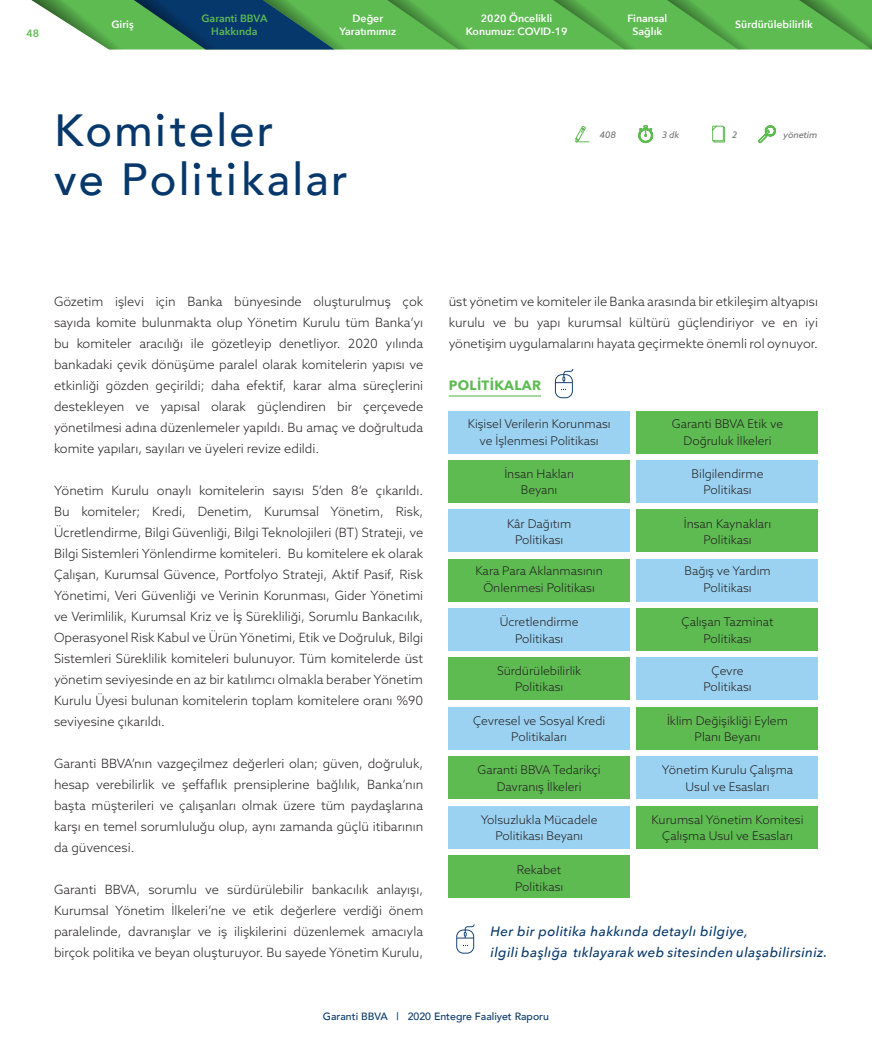
<style>
.page{position:relative;width:872px;height:1063px;background:#fff}
.page>*{position:absolute;margin:0;border:0;box-sizing:border-box;transform-origin:0 0}
.t1{font:500 45px "Avenir";letter-spacing:.05em;color:#07386b}
._20_-_web_yönlendirm{font:italic 500 13.5px "Avenir Next";letter-spacing:.025em;color:#07386b}
._20_-_metin{font:700 13.5px "Avenir Next";letter-spacing:.025em;color:#5ebb52}
._20_-_metin-2{font:300 12.75px/21px "Azo Sans";color:#231f20;text-align:justify}
._20_-_metin-3{font:300 12px/16.5px "Azo Sans";color:#231f20;text-align:center}
.t2{font:600 10.5px/13.5px "Avenir Next";color:#fff;text-align:center}
.t3{font:500 10.5px "Avenir";color:#07386b}
.t4{font:600 10.5px/13.5px "Avenir Next";color:#5ebb52;text-align:center}
.Metin_2019{font:italic 9px "Azo Sans";color:#6c6d70}
</style>
<div class="page">
<div style="left:353px;top:0;width:423px;height:49px;background:#5ebb52"></div>
<svg style="left:776px;top:0;width:96px;height:49px;background:#5ab34e"></svg>
<svg style="left:365px;top:0;width:111px;height:49px;background:#5bb54f"></svg>
<svg style="left:531px;top:0;width:225px;height:49px;background:#5bb54f"></svg>
<svg style="left:31px;top:0;width:322px;height:50px;background:#4d8a6f"></svg>
<hr style="left:449px;top:395px;width:92px;height:2px;background:#5ebb52">
<svg style="left:758px;top:125px;width:18px;height:18px"></svg>
<svg style="left:638px;top:125px;width:15px;height:18px"></svg>
<svg style="left:575px;top:126px;width:14px;height:17px"></svg>
<svg style="left:712px;top:125px;width:13px;height:18px"></svg>
<svg style="left:555px;top:369px;width:18px;height:29px"></svg>
<svg style="left:456px;top:924px;width:18px;height:30px"></svg>
<div style="left:448px;top:411px;width:181px;height:42px;background:#9bd2f1"></div>
<div style="left:448px;top:609px;width:181px;height:42px;background:#9bd2f1"></div>
<div style="left:448px;top:510px;width:181px;height:42px;background:#9bd2f1"></div>
<div style="left:448px;top:707px;width:181px;height:42px;background:#9bd2f1"></div>
<div style="left:448px;top:806px;width:181px;height:42px;background:#9bd2f1"></div>
<div style="left:448px;top:460px;width:181px;height:42px;background:#5ebb52"></div>
<div style="left:448px;top:658px;width:181px;height:42px;background:#5ebb52"></div>
<div style="left:448px;top:559px;width:181px;height:42px;background:#5ebb52"></div>
<div style="left:448px;top:757px;width:181px;height:42px;background:#5ebb52"></div>
<div style="left:448px;top:855px;width:181px;height:42px;background:#5ebb52"></div>
<div style="left:636px;top:411px;width:182px;height:42px;background:#5ebb52"></div>
<div style="left:636px;top:609px;width:182px;height:42px;background:#5ebb52"></div>
<div style="left:636px;top:510px;width:182px;height:42px;background:#5ebb52"></div>
<div style="left:636px;top:707px;width:182px;height:42px;background:#5ebb52"></div>
<div style="left:636px;top:806px;width:182px;height:42px;background:#5ebb52"></div>
<div style="left:636px;top:460px;width:182px;height:42px;background:#9bd2f1"></div>
<div style="left:636px;top:658px;width:182px;height:42px;background:#9bd2f1"></div>
<div style="left:636px;top:559px;width:182px;height:42px;background:#9bd2f1"></div>
<div style="left:636px;top:757px;width:182px;height:42px;background:#9bd2f1"></div>
<p class="t4" style="left:27px;top:26px;width:14px">48</p>
<p class="t2" style="left:465px;top:11px;width:103px">2020 Öncelikli<br>Konumuz: COVID-19</p>
<p class="t2" style="left:111px;top:18px;width:24px">Giriş</p>
<p class="t4" style="left:201px;top:11px;width:68px">Garanti BBVA<br>Hakkında</p>
<p class="t2" style="left:340px;top:11px;width:58px">Değer<br>Yaratımımız</p>
<p class="t2" style="left:627px;top:11px;width:41px">Finansal<br>Sağlık</p>
<p class="t2" style="left:735px;top:18px;width:79px">Sürdürülebilirlik</p>
<p class="t1" style="left:54px;top:91px;width:221px">Komi̇teler</p>
<p class="t1" style="left:54px;top:141px;width:295px">ve Poli̇ti̇kalar</p>
<p class="Metin_2019" style="left:599px;top:129px;width:18px">408</p>
<p class="Metin_2019" style="left:662px;top:129px;width:19px">3 dk</p>
<p class="Metin_2019" style="left:732px;top:129px;width:7px">2</p>
<p class="Metin_2019" style="left:783px;top:129px;width:36px">yönetim</p>
<p class="_20_-_metin-2" style="left:54px;top:291px;width:371px">Gözetim işlevi için Banka bünyesinde oluşturulmuş çok sayıda komite bulunmakta olup Yönetim Kurulu tüm Banka’yı bu komiteler aracılığı ile gözetleyip denetliyor. 2020 yılında bankadaki çevik dönüşüme paralel olarak komitelerin yapısı ve etkinliği gözden geçirildi; daha efektif, karar alma süreçlerini destekleyen ve yapısal olarak güçlendiren bir çerçevede yönetilmesi adına düzenlemeler yapıldı. Bu amaç ve doğrultuda komite yapıları, sayıları ve üyeleri revize edildi.</p>
<p class="_20_-_metin-2" style="left:54px;top:480px;width:371px">Yönetim Kurulu onaylı komitelerin sayısı 5’den 8’e çıkarıldı.<br>Bu komiteler; Kredi, Denetim, Kurumsal Yönetim, Risk, Ücretlendirme, Bilgi Güvenliği, Bilgi Teknolojileri (BT) Strateji, ve Bilgi Sistemleri Yönlendirme komiteleri. Bu komitelere ek olarak Çalışan, Kurumsal Güvence, Portfolyo Strateji, Aktif Pasif, Risk Yönetimi, Veri Güvenliği ve Verinin Korunması, Gider Yönetimi ve Verimlilik, Kurumsal Kriz ve İş Sürekliliği, Sorumlu Bankacılık, Operasyonel Risk Kabul ve Ürün Yönetimi, Etik ve Doğruluk, Bilgi Sistemleri Süreklilik komiteleri bulunuyor. Tüm komitelerde üst yönetim seviyesinde en az bir katılımcı olmakla beraber Yönetim Kurulu Üyesi bulunan komitelerin toplam komitelere oranı %90 seviyesine çıkarıldı.</p>
<p class="_20_-_metin-2" style="left:54px;top:753px;width:371px">Garanti BBVA’nın vazgeçilmez değerleri olan; güven, doğruluk, hesap verebilirlik ve şeffaflık prensiplerine bağlılık, Banka’nın başta müşterileri ve çalışanları olmak üzere tüm paydaşlarına karşı en temel sorumluluğu olup, aynı zamanda güçlü itibarının da güvencesi.</p>
<p class="_20_-_metin-2" style="left:54px;top:879px;width:371px">Garanti BBVA, sorumlu ve sürdürülebilir bankacılık anlayışı, Kurumsal Yönetim İlkeleri’ne ve etik değerlere verdiği önem paralelinde, davranışlar ve iş ilişkilerini düzenlemek amacıyla birçok politika ve beyan oluşturuyor. Bu sayede Yönetim Kurulu,</p>
<p class="_20_-_metin-2" style="left:449px;top:291px;width:371px">üst yönetim ve komiteler ile Banka arasında bir etkileşim altyapısı kurulu ve bu yapı kurumsal kültürü güçlendiriyor ve en iyi yönetişim uygulamalarını hayata geçirmekte önemli rol oynuyor.</p>
<p class="_20_-_metin" style="left:449px;top:374px;width:94px">POLİTİKALAR</p>
<p class="_20_-_metin-3" style="left:467px;top:416px;width:144px">Kişisel Verilerin Korunması</p>
<p class="_20_-_metin-3" style="left:479px;top:432px;width:121px">ve İşlenmesi Politikası</p>
<p class="_20_-_metin-3" style="left:504px;top:465px;width:71px">İnsan Hakları</p>
<p class="_20_-_metin-3" style="left:521px;top:482px;width:38px">Beyanı</p>
<p class="_20_-_metin-3" style="left:507px;top:515px;width:66px">Kâr Dağıtım</p>
<p class="_20_-_metin-3" style="left:515px;top:532px;width:50px">Politikası</p>
<p class="_20_-_metin-3" style="left:475px;top:563px;width:129px">Kara Para Aklanmasının<br>Önlenmesi Politikası</p>
<p class="_20_-_metin-3" style="left:500px;top:613px;width:80px">Ücretlendirme</p>
<p class="_20_-_metin-3" style="left:515px;top:630px;width:50px">Politikası</p>
<p class="_20_-_metin-3" style="left:497px;top:662px;width:86px">Sürdürülebilirlik</p>
<p class="_20_-_metin-3" style="left:515px;top:678px;width:50px">Politikası</p>
<p class="_20_-_metin-3" style="left:473px;top:712px;width:134px">Çevresel ve Sosyal Kredi<br>Politikaları</p>
<p class="_20_-_metin-3" style="left:477px;top:761px;width:125px">Garanti BBVA Tedarikçi</p>
<p class="_20_-_metin-3" style="left:497px;top:778px;width:86px">Davranış İlkeleri</p>
<p class="_20_-_metin-3" style="left:481px;top:811px;width:118px">Yolsuzlukla Mücadele</p>
<p class="_20_-_metin-3" style="left:495px;top:828px;width:89px">Politikası Beyanı</p>
<p class="_20_-_metin-3" style="left:517px;top:861px;width:46px">Rekabet</p>
<p class="_20_-_metin-3" style="left:515px;top:878px;width:50px">Politikası</p>
<p class="_20_-_metin-3" style="left:672px;top:416px;width:113px">Garanti BBVA Etik ve</p>
<p class="_20_-_metin-3" style="left:683px;top:432px;width:90px">Doğruluk İlkeleri</p>
<p class="_20_-_metin-3" style="left:691px;top:465px;width:73px">Bilgilendirme</p>
<p class="_20_-_metin-3" style="left:703px;top:482px;width:50px">Politikası</p>
<p class="_20_-_metin-3" style="left:684px;top:515px;width:89px">İnsan Kaynakları</p>
<p class="_20_-_metin-3" style="left:703px;top:532px;width:50px">Politikası</p>
<p class="_20_-_metin-3" style="left:684px;top:563px;width:88px">Bağış ve Yardım</p>
<p class="_20_-_metin-3" style="left:703px;top:579px;width:50px">Politikası</p>
<p class="_20_-_metin-3" style="left:681px;top:613px;width:94px">Çalışan Tazminat</p>
<p class="_20_-_metin-3" style="left:703px;top:630px;width:50px">Politikası</p>
<p class="_20_-_metin-3" style="left:711px;top:662px;width:34px">Çevre</p>
<p class="_20_-_metin-3" style="left:703px;top:678px;width:50px">Politikası</p>
<p class="_20_-_metin-3" style="left:667px;top:712px;width:122px">İklim Değişikliği Eylem</p>
<p class="_20_-_metin-3" style="left:694px;top:728px;width:67px">Planı Beyanı</p>
<p class="_20_-_metin-3" style="left:662px;top:761px;width:133px">Yönetim Kurulu Çalışma</p>
<p class="_20_-_metin-3" style="left:685px;top:778px;width:85px">Usul ve Esasları</p>
<p class="_20_-_metin-3" style="left:651px;top:811px;width:153px">Kurumsal Yönetim Komitesi<br>Çalışma Usul ve Esasları</p>
<p class="_20_-_web_yönlendirm" style="left:490px;top:920px;width:259px">Her bir politika hakkında detaylı bilgiye,</p>
<p class="_20_-_web_yönlendirm" style="left:490px;top:941px;width:338px">ilgili başlığa tıklayarak web sitesinden ulaşabilirsiniz.</p>
<p class="t3" style="left:323px;top:1007px;width:227px">Garanti BBVA | 2020 Entegre Faaliyet Raporu</p>
</div>
